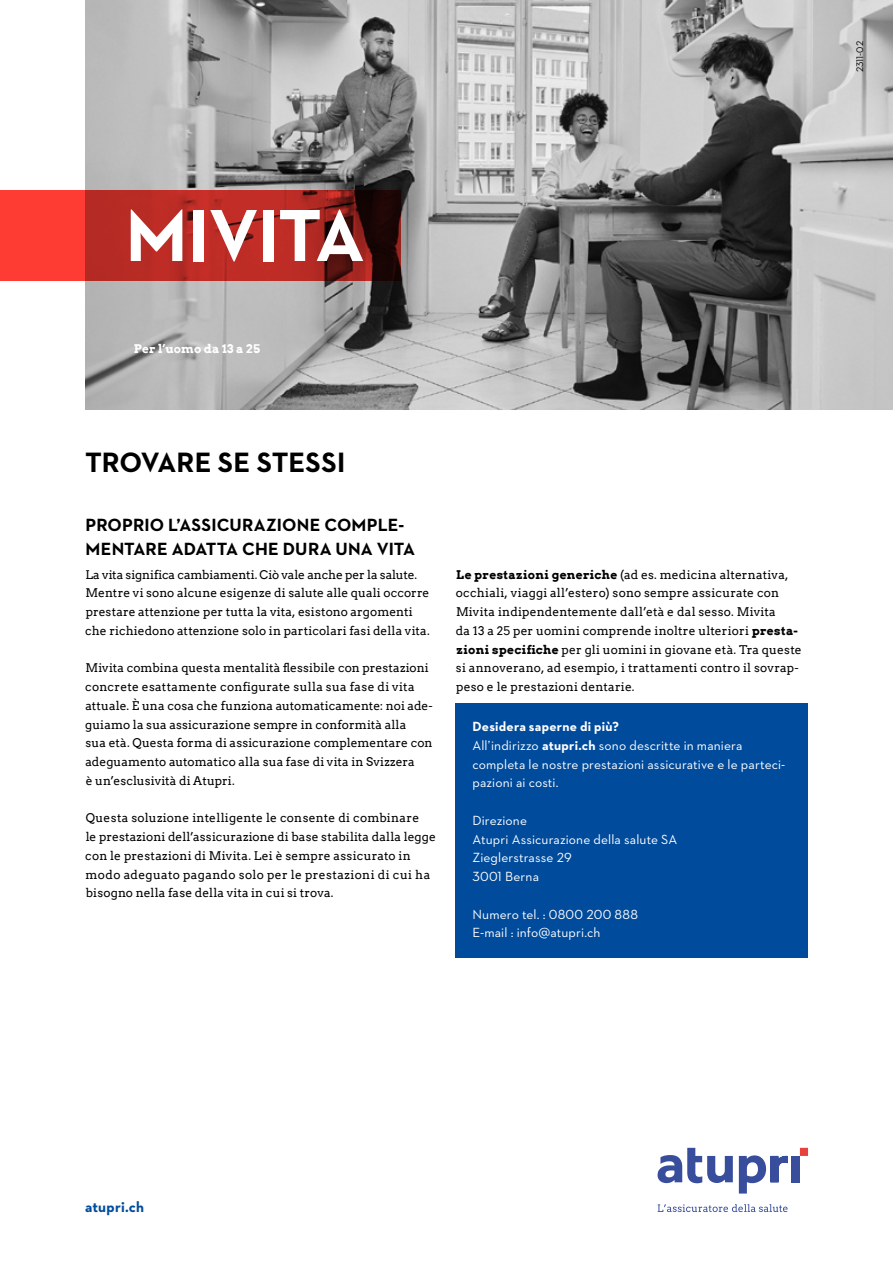
<style>
.page{position:relative;width:893px;height:1263px;background:#fff}
.page>*{position:absolute;margin:0;border:0;box-sizing:border-box;transform-origin:0 0}
.t1{font:700 75px "Neutraface 2 Text";letter-spacing:-.015em;color:#fff}
.t2{font:700 28.5px "Neutraface 2 Text";letter-spacing:-.005em;color:#000}
.t3{font:700 18px/24px "Neutraface 2 Text";letter-spacing:.01em;color:#000}
.t4{font:700 15px "Neutraface 2 Text";letter-spacing:.01em;color:#014b9c}
.t5{font:13.5px/18.8px "Neutraface 2 Text";letter-spacing:.01em;color:#fff}
.t6{font:12px/18.8px "Arvo";letter-spacing:.015em;color:#000}
.t7{font:700 12px "Arvo";letter-spacing:.015em;color:#fff}
.t8{font:9.75px "Neutraface 2 Text";color:#000}
.s1{font-weight:700}
</style>
<div class="page">
<svg style="left:800px;top:1148px;width:8px;height:8px"></svg>
<svg style="left:658px;top:1148px;width:75px;height:35px"></svg>
<svg style="left:739px;top:1155px;width:49px;height:38px"></svg>
<div style="left:792px;top:1156px;width:8px;height:26px;background:#384e9d"></div>
<svg style="left:658px;top:1204px;width:130px;height:8px"></svg>
<img style="left:85px;top:0;width:808px;height:410px">
<svg style="left:0;top:190px;width:401px;height:90px;background:#b12923"></svg>
<div style="left:455px;top:703px;width:353px;height:255px;background:#014b9c"></div>
<h1 class="t1" style="left:125px;top:187px;width:241px">MIVITA</h1>
<p class="t7" style="left:134px;top:342px;width:128px">Per l’uomo da 13 a 25</p>
<h2 class="t2" style="left:85px;top:444px;width:262px">TROVARE SE STESSI</h2>
<h3 class="t3" style="left:86px;top:513px;width:331px">PROPRIO L’ASSICURAZIONE COMPLE-<br>MENTARE ADATTA CHE DURA UNA VITA</h3>
<p class="t6" style="left:85px;top:565px;width:346px">La vita significa cambiamenti. Ciò vale anche per la salute.<br>Mentre vi sono alcune esigenze di salute alle quali occorre prestare attenzione per tutta la vita, esistono argomenti che richiedono attenzione solo in particolari fasi della vita.</p>
<p class="t6" style="left:85px;top:658px;width:349px">Mivita combina questa mentalità flessibile con prestazioni concrete esattamente configurate sulla sua fase di vita attuale. È una cosa che funziona automaticamente: noi ade&shy;guiamo la sua assicurazione sempre in conformità alla<br>sua età. Questa forma di assicurazione complementare con adeguamento automatico alla sua fase di vita in Svizzera<br>è un’esclusività di Atupri.</p>
<p class="t6" style="left:85px;top:808px;width:352px">Questa soluzione intelligente le consente di combinare<br>le prestazioni dell’assicurazione di base stabilita dalla legge con le prestazioni di Mivita. Lei è sempre assicurato in modo adeguato pagando solo per le prestazioni di cui ha bisogno nella fase della vita in cui si trova.</p>
<p class="t6" style="left:456px;top:564px;width:348px"><span class="s1">Le prestazioni generiche</span> (ad es. medicina alternativa, occhiali, viaggi all’estero) sono sempre assicurate con Mivita indipendentemente dall’età e dal sesso. Mivita<br>da 13 a 25 per uomini comprende inoltre ulteriori <span class="s1">presta&shy;zioni specifiche</span> per gli uomini in giovane età. Tra queste si annoverano, ad esempio, i trattamenti contro il sovrap&shy;peso e le prestazioni dentarie.</p>
<p class="t5" style="left:472px;top:717px;width:314px"><span class="s1">Desidera saperne di più?<br></span>All’indirizzo <span class="s1">atupri.ch</span> sono descritte in maniera completa le nostre prestazioni assicurative e le parteci&shy;pazioni ai costi.</p>
<p class="t5" style="left:472px;top:811px;width:206px">Direzione<br>Atupri Assicurazione della salute SA<br>Zieglerstrasse 29<br>3001 Berna</p>
<p class="t5" style="left:472px;top:904px;width:167px">Numero tel. : 0800 200 888<br>E-mail : info@atupri.ch</p>
<p class="t8" style="left:854px;top:72px;width:33px;rotate:-90deg">2311-02</p>
<p class="t4" style="left:85px;top:1197px;width:61px">atupri.ch</p>
</div>
